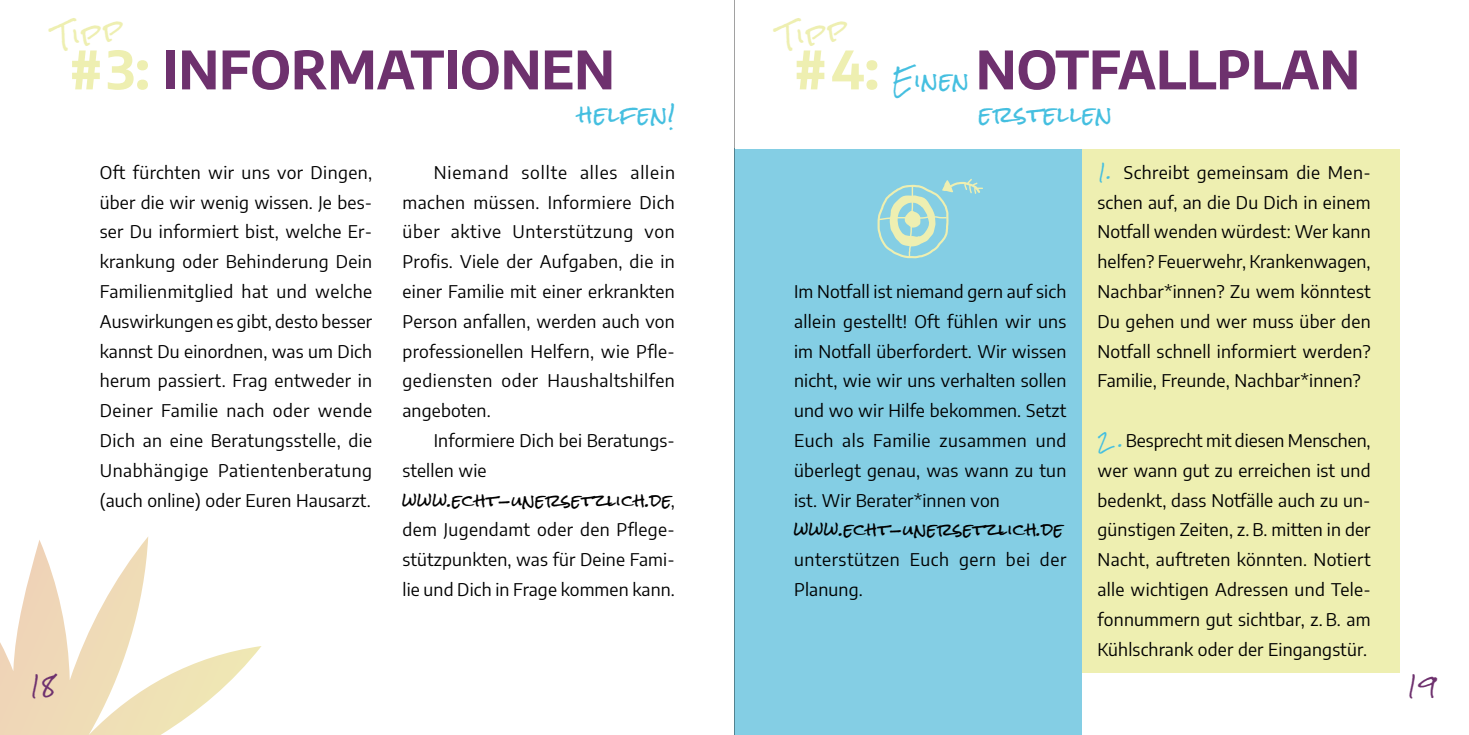
<style>
.page{position:relative;width:1469px;height:735px;background:#fff}
.page>*{position:absolute;margin:0;border:0;box-sizing:border-box;transform-origin:0 0}
.t1{font:700 52.5px "Encode Sans";color:#6e316e}
.t2{font:700 52.5px "Encode Sans";color:#eeefb1}
.t3{font:26.25px "Rock Salt";color:#eeefb1}
.t4{font:21.88px "Rock Salt";letter-spacing:.05em;color:#45bfe0}
.t5{font:20.12px "Rock Salt";color:#6e316e}
.t6{font:17.5px/29.8px "Encode Sans";letter-spacing:.01em;color:#000;text-align:justify}
.t7{font:17.5px/29.8px "Encode Sans";letter-spacing:.035em;color:#000}
.t8{font:16.62px "Rock Salt";letter-spacing:.025em;color:#000}
.s1{color:#eeefb1}
.s2{font-family:"Encode Sans";font-size:17.5px}
.s3{font-family:"Rock Salt";font-size:16.62px;color:#45bfe0}
</style>
<div class="page">
<svg style="left:0;top:537px;width:261px;height:197px"></svg>
<div style="left:734px;top:149px;width:347px;height:585px;background:#84cee4"></div>
<svg style="left:877px;top:179px;width:106px;height:79px"></svg>
<div style="left:1081px;top:149px;width:318px;height:523px;background:#eeefb1"></div>
<hr style="left:734px;top:0;width:1px;height:149px;background:#a1a1a1">
<hr style="left:734px;top:149px;width:1px;height:585px;background:#528390">
<h2 class="t3" style="left:52px;top:25px;width:72px;rotate:-10deg">Tipp</h2>
<h1 class="t1" style="left:69px;top:30px;width:547px"><span class="s1">#3:</span> INFORMATIONEN</h1>
<p class="t4" style="left:578px;top:102px;width:99px">helfen!</p>
<p class="t6" style="left:100px;top:156px;width:274px">Oft fürchten wir uns vor Dingen, über die wir wenig wissen. Je bes&shy;ser Du informiert bist, welche Er&shy;krankung oder Behinderung Dein Familienmitglied hat und welche Auswirkungen es gibt, desto besser kannst Du einordnen, was um Dich herum passiert. Frag entweder in Deiner Familie nach oder wende Dich an eine Beratungsstelle, die Unabhängige Patientenberatung (auch online) oder Euren Hausarzt.</p>
<p class="t6" style="left:402px;top:156px;width:274px;text-indent:31px">Niemand sollte alles allein machen müssen. Informiere Dich über aktive Unterstützung von Profis. Viele der Aufgaben, die in einer Familie mit einer erkrankten Person anfallen, werden auch von professionellen Helfern, wie Pfle&shy;gediensten oder Haushaltshilfen angeboten.</p>
<p class="t6" style="left:402px;top:424px;width:274px;text-indent:31px">Informiere Dich bei Beratungs&shy;stellen wie</p>
<p class="t8" style="left:402px;top:491px;width:274px">www.echt-unersetzlich.de<span class="s2">,</span></p>
<p class="t6" style="left:402px;top:514px;width:274px">dem Jugendamt oder den Pflege&shy;stützpunkten, was für Deine Fami&shy;lie und Dich in Frage kommen kann.</p>
<h2 class="t3" style="left:776px;top:25px;width:72px;rotate:-10deg">Tipp</h2>
<h1 class="t2" style="left:794px;top:30px;width:87px">#4:</h1>
<p class="t4" style="left:892px;top:69px;width:78px">Einen</p>
<h1 class="t1" style="left:975px;top:30px;width:386px">NOTFALLPLAN</h1>
<p class="t4" style="left:979px;top:102px;width:134px">erstellen</p>
<p class="t6" style="left:794px;top:275px;width:274px">Im Notfall ist niemand gern auf sich allein gestellt! Oft fühlen wir uns im Notfall überfordert. Wir wissen nicht, wie wir uns verhalten sollen und wo wir Hilfe bekommen. Setzt Euch als Familie zusammen und überlegt genau, was wann zu tun ist. Wir Berater*innen von</p>
<p class="t8" style="left:794px;top:520px;width:271px">www.echt-unersetzlich.de</p>
<p class="t7" style="left:794px;top:543px;width:274px">unterstützen Euch gern bei der<br>Planung.</p>
<p class="t6" style="left:1097px;top:156px;width:275px"><span class="s3">1.</span> Schreibt gemeinsam die Men&shy;schen auf, an die Du Dich in einem Notfall wenden würdest: Wer kann helfen? Feuerwehr, Krankenwagen, Nachbar*innen? Zu wem könntest Du gehen und wer muss über den Notfall schnell informiert werden?<br>Familie, Freunde, Nachbar*innen?</p>
<p class="t6" style="left:1097px;top:424px;width:275px"><span class="s3">2 .</span> Besprecht mit diesen Menschen, wer wann gut zu erreichen ist und bedenkt, dass Notfälle auch zu un&shy;günstigen Zeiten, z. B. mitten in der Nacht, auftreten könnten. Notiert alle wichtigen Adressen und Tele&shy;fonnummern gut sichtbar, z. B. am Kühlschrank oder der Eingangstür.</p>
<p class="t5" style="left:30px;top:675px;width:28px">18</p>
<p class="t5" style="left:1406px;top:675px;width:31px">19</p>
</div>
